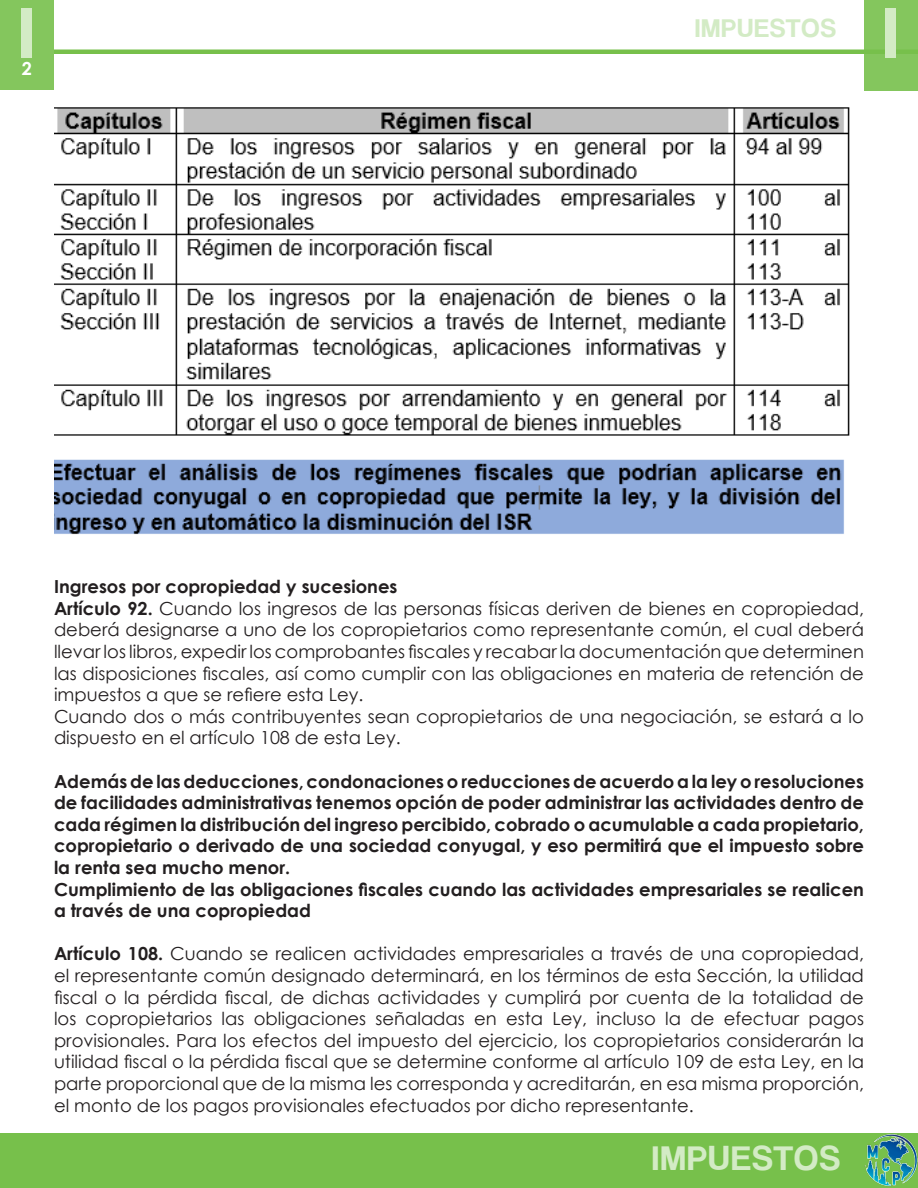
<style>
.page{position:relative;width:918px;height:1188px;background:#fff}
.page>*{position:absolute;margin:0;border:0;box-sizing:border-box;transform-origin:0 0}
.t1{font:75px "Coolvetica Rg";color:#d3ebc5}
.t2{font:36px "Coolvetica Rg";letter-spacing:.05em;color:#d3ebc5}
.t3{font:27px "Coolvetica Rg";letter-spacing:.05em;color:#d3ebc5}
.t4{font:18px/21.6px "Century Gothic";color:#231f20;text-align:justify}
.t5{font:700 18px/21.6px "Century Gothic";color:#231f20;text-align:justify}
.t6{font:700 18px "Century Gothic";color:#fff}
.s1{font-weight:700}
</style>
<div class="page">
<div style="left:0;top:1134px;width:918px;height:54px;background:#77c04b"></div>
<hr style="left:54px;top:50px;width:864px;height:4px;background:#77c04b">
<div style="left:864px;top:0;width:54px;height:90px;background:#84c65d"></div>
<img style="left:865px;top:1134px;width:53px;height:53px">
<div style="left:0;top:0;width:54px;height:90px;background:#84c65d"></div>
<img style="left:54px;top:107px;width:796px;height:428px">
<p class="t1" style="left:20px;top:-12px;width:16px">I</p>
<h1 class="t1" style="left:884px;top:-11px;width:16px">I</h1>
<p class="t6" style="left:22px;top:55px;width:12px">2</p>
<h3 class="t3" style="left:695px;top:12px;width:142px">IMPUESTOS</h3>
<p class="t5" style="left:54px;top:575px;width:345px">Ingresos por copropiedad y sucesiones</p>
<p class="t4" style="left:54px;top:597px;width:812px"><span class="s1">Artículo 92.</span> Cuando los ingresos de las personas físicas deriven de bienes en copropiedad, deberá designarse a uno de los copropietarios como representante común, el cual deberá llevar los libros, expedir los comprobantes fiscales y recabar la documentación que determinen las disposiciones fiscales, así como cumplir con las obligaciones en materia de retención de impuestos a que se refiere esta Ley.</p>
<p class="t4" style="left:54px;top:705px;width:812px">Cuando dos o más contribuyentes sean copropietarios de una negociación, se estará a lo dispuesto en el artículo 108 de esta Ley.</p>
<p class="t5" style="left:54px;top:769px;width:812px">Además de las deducciones, condonaciones o reducciones de acuerdo a la ley o resoluciones de facilidades administrativas tenemos opción de poder administrar las actividades dentro de cada régimen la distribución del ingreso percibido, cobrado o acumulable a cada propietario, copropietario o derivado de una sociedad conyugal, y eso permitirá que el impuesto sobre la renta sea mucho menor.</p>
<p class="t5" style="left:54px;top:877px;width:811px">Cumplimiento de las obligaciones fiscales cuando las actividades empresariales se realicen a través de una copropiedad</p>
<p class="t4" style="left:54px;top:943px;width:812px"><span class="s1">Artículo 108.</span> Cuando se realicen actividades empresariales a través de una copropiedad, el representante común designado determinará, en los términos de esta Sección, la utilidad fiscal o la pérdida fiscal, de dichas actividades y cumplirá por cuenta de la totalidad de los copropietarios las obligaciones señaladas en esta Ley, incluso la de efectuar pagos provisionales. Para los efectos del impuesto del ejercicio, los copropietarios considerarán la utilidad fiscal o la pérdida fiscal que se determine conforme al artículo 109 de esta Ley, en la parte proporcional que de la misma les corresponda y acreditarán, en esa misma proporción, el monto de los pagos provisionales efectuados por dicho representante.</p>
<h2 class="t2" style="left:652px;top:1137px;width:189px">IMPUESTOS</h2>
</div>
